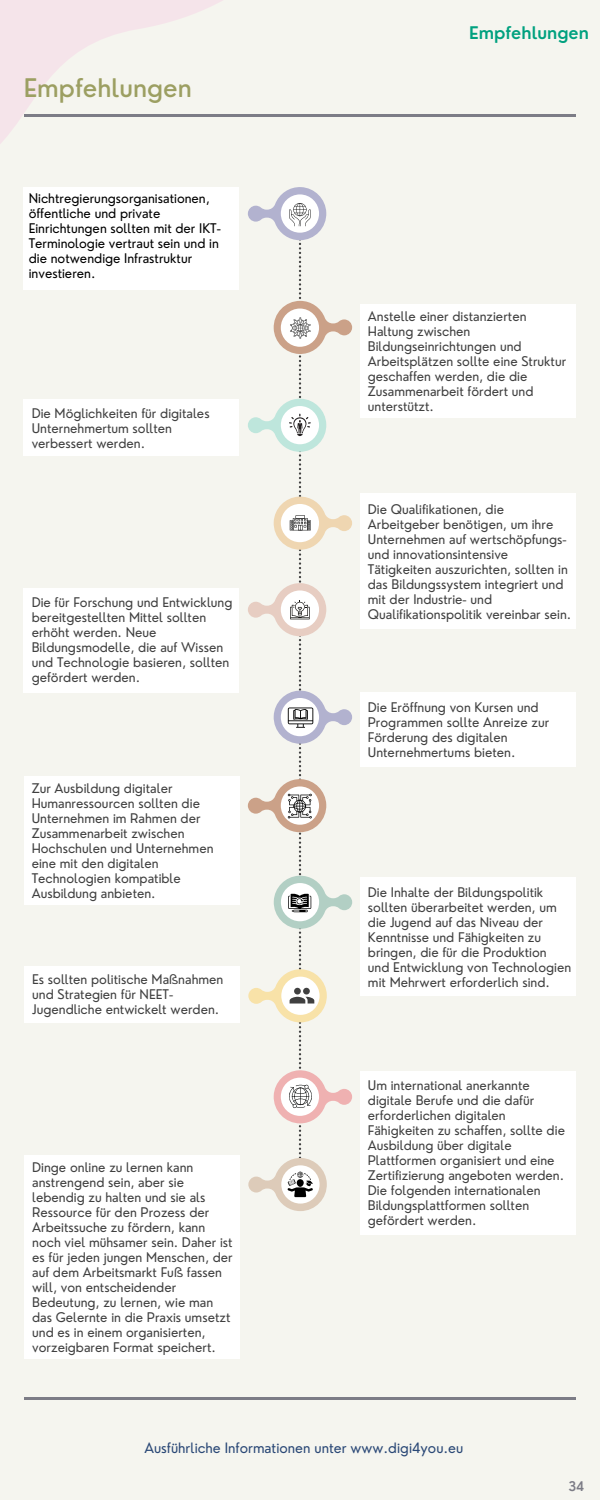
<style>
.page{position:relative;width:600px;height:1500px;background:#f5f5ef}
.page>*{position:absolute;margin:0;border:0;box-sizing:border-box;transform-origin:0 0}
.t1{font:500 25px "Nourd";color:#9c9f62}
.t2{font:600 17px "Nourd";color:#00a17f}
.t3{font:14px "Nourd";color:#2a4876}
.t4{font:13px/15px "Nourd";color:#404040}
.t5{font:13px/15px "Nourd";color:#000}
.t6{font:600 13px "Nourd";color:#7c7c86}
</style>
<div class="page">
<div style="left:24px;top:187px;width:215px;height:103px;background:#fff"></div>
<hr style="left:24px;top:1398px;width:552px;height:2px;background:#7c7c86">
<hr style="left:24px;top:115px;width:552px;height:2px;background:#7c7c86">
<svg style="left:0;top:0;width:332px;height:144px"></svg>
<div style="left:361px;top:304px;width:215px;height:114px;background:#fff"></div>
<div style="left:24px;top:399px;width:215px;height:57px;background:#fff"></div>
<div style="left:361px;top:494px;width:215px;height:135px;background:#fff"></div>
<div style="left:24px;top:588px;width:215px;height:104px;background:#fff"></div>
<div style="left:361px;top:692px;width:215px;height:75px;background:#fff"></div>
<div style="left:24px;top:776px;width:216px;height:129px;background:#fff"></div>
<div style="left:361px;top:877px;width:215px;height:119px;background:#fff"></div>
<div style="left:24px;top:967px;width:216px;height:56px;background:#fff"></div>
<div style="left:361px;top:1072px;width:215px;height:163px;background:#fff"></div>
<div style="left:24px;top:1155px;width:216px;height:203px;background:#fff"></div>
<svg style="left:248px;top:187px;width:104px;height:1024px"></svg>
<h1 class="t1" style="left:24px;top:72px;width:169px">Empfehlungen</h1>
<p class="t5" style="left:29px;top:191px;width:194px">Nichtregierungsorganisationen, öffentliche und private<br>Einrichtungen sollten mit der IKT-<br>Terminologie vertraut sein und in die notwendige Infrastruktur investieren.</p>
<p class="t4" style="left:32px;top:405px;width:179px">Die Möglichkeiten für digitales<br>Unternehmertum sollten verbessert werden.</p>
<p class="t4" style="left:32px;top:595px;width:202px">Die für Forschung und Entwicklung bereitgestellten Mittel sollten erhöht werden. Neue<br>Bildungsmodelle, die auf Wissen und Technologie basieren, sollten gefördert werden.</p>
<p class="t4" style="left:32px;top:780px;width:183px">Zur Ausbildung digitaler<br>Humanressourcen sollten die<br>Unternehmen im Rahmen der<br>Zusammenarbeit zwischen<br>Hochschulen und Unternehmen eine mit den digitalen<br>Technologien kompatible<br>Ausbildung anbieten.</p>
<p class="t4" style="left:32px;top:971px;width:193px">Es sollten politische Maßnahmen und Strategien für NEET-<br>Jugendliche entwickelt werden.</p>
<p class="t4" style="left:32px;top:1160px;width:202px">Dinge online zu lernen kann anstrengend sein, aber sie lebendig zu halten und sie als<br>Ressource für den Prozess der<br>Arbeitssuche zu fördern, kann noch viel mühsamer sein. Daher ist es für jeden jungen Menschen, der auf dem Arbeitsmarkt Fuß fassen will, von entscheidender<br>Bedeutung, zu lernen, wie man das Gelernte in die Praxis umsetzt und es in einem organisierten, vorzeigbaren Format speichert.</p>
<h2 class="t2" style="left:469px;top:22px;width:121px">Empfehlungen</h2>
<p class="t4" style="left:368px;top:309px;width:200px">Anstelle einer distanzierten<br>Haltung zwischen<br>Bildungseinrichtungen und<br>Arbeitsplätzen sollte eine Struktur geschaffen werden, die die<br>Zusammenarbeit fördert und unterstützt.</p>
<p class="t4" style="left:368px;top:501px;width:205px">Die Qualifikationen, die<br>Arbeitgeber benötigen, um ihre<br>Unternehmen auf wertschöpfungs&shy;und innovationsintensive<br>Tätigkeiten auszurichten, sollten in das Bildungssystem integriert und mit der Industrie- und<br>Qualifikationspolitik vereinbar sein.</p>
<p class="t4" style="left:368px;top:700px;width:183px">Die Eröffnung von Kursen und<br>Programmen sollte Anreize zur<br>Förderung des digitalen<br>Unternehmertums bieten.</p>
<p class="t4" style="left:368px;top:885px;width:205px">Die Inhalte der Bildungspolitik sollten überarbeitet werden, um die Jugend auf das Niveau der<br>Kenntnisse und Fähigkeiten zu bringen, die für die Produktion und Entwicklung von Technologien mit Mehrwert erforderlich sind.</p>
<p class="t4" style="left:368px;top:1077px;width:199px">Um international anerkannte digitale Berufe und die dafür erforderlichen digitalen<br>Fähigkeiten zu schaffen, sollte die<br>Ausbildung über digitale<br>Plattformen organisiert und eine<br>Zertifizierung angeboten werden.<br>Die folgenden internationalen<br>Bildungsplattformen sollten gefördert werden.</p>
<p class="t3" style="left:144px;top:1439px;width:321px">Ausführliche Informationen unter www.digi4you.eu</p>
<p class="t6" style="left:568px;top:1478px;width:18px">34</p>
</div>
